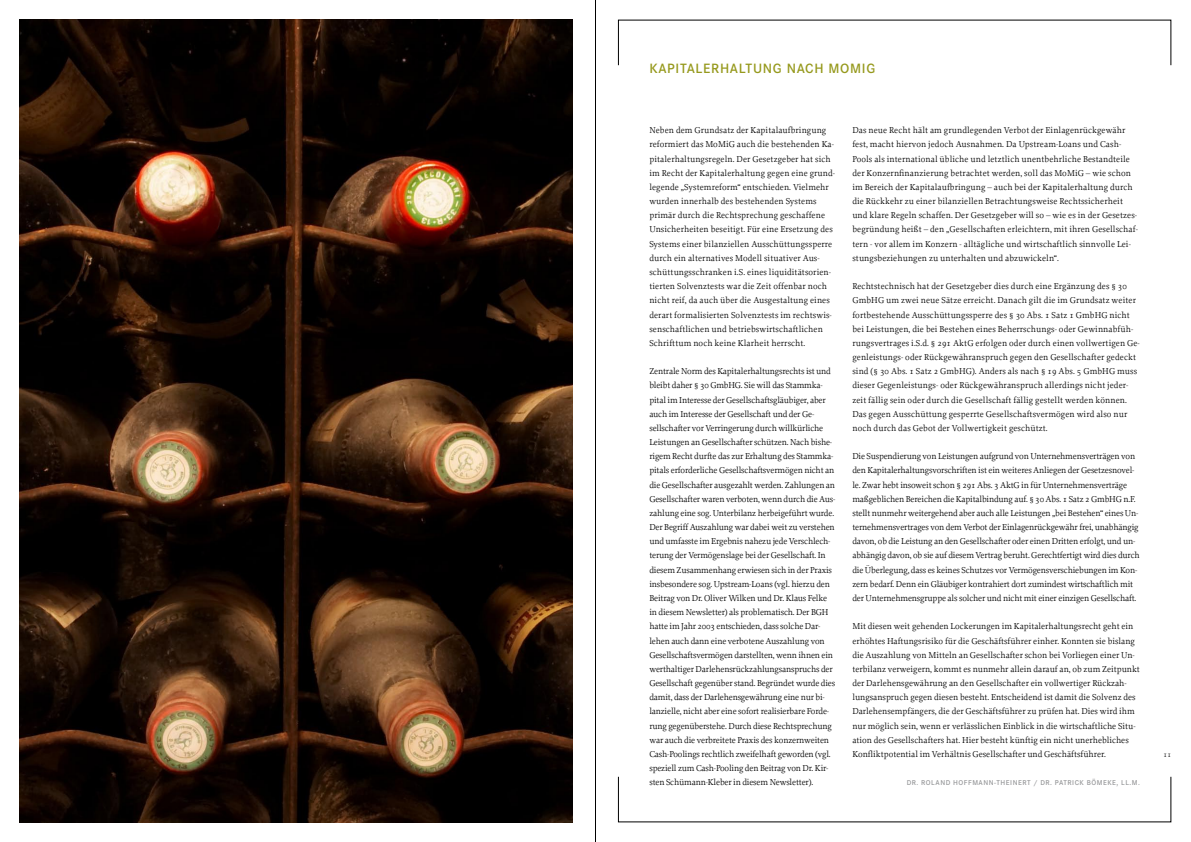
<style>
.page{position:relative;width:1191px;height:842px;background:#fff}
.page>*{position:absolute;margin:0;border:0;box-sizing:border-box;transform-origin:0 0}
.G__Überschrift_1{font:600 14px "Corporate S";letter-spacing:.05em;color:#96991d}
.G__Text{font:9px/14.2px "Proforma";color:#000}
.G__Text-2{font:9px/14.2px "Proforma";letter-spacing:-.02em;color:#000}
.t1{font:7.5px "Proforma";color:#000}
.G__Autorenverweis{font:600 7.3px "Corporate S";letter-spacing:.07em;color:#97989a}
</style>
<div class="page">
<hr style="left:595px;top:0;width:1px;height:842px;background:#000">
<img style="left:20px;top:20px;width:553px;height:802px">
<p class="G__Überschrift_1" style="left:649px;top:60px;width:226px">KAPITALERHALTUNG NACH MOM IG</p>
<p class="G__Text" style="left:649px;top:123px;width:187px">Neben dem Grundsatz der Kapitalaufbringung reformiert das MoMiG auch die bestehenden Ka&shy;pitalerhaltungsregeln. Der Gesetzgeber hat sich im Recht der Kapitalerhaltung gegen eine grund&shy;legende „Systemreform“ entschieden. Vielmehr wurden innerhalb des bestehenden Systems primär durch die Rechtsprechung geschaffene Unsicherheiten beseitigt. Für eine Ersetzung des Systems einer bilanziellen Ausschüttungssperre durch ein alternatives Modell situativer Aus&shy;schüttungsschranken i.S. eines liquiditätsorien&shy;tierten Solvenztests war die Zeit offenbar noch nicht reif, da auch über die Ausgestaltung eines derart formalisierten Solvenztests im rechtswis&shy;senschaftlichen und betriebswirtschaftlichen Schrifttum noch keine Klarheit herrscht.</p>
<p class="G__Text-2" style="left:649px;top:364px;width:187px">Zentrale Norm des Kapitalerhaltungsrechts ist und bleibt daher § 30 GmbHG. Sie will das Stammka&shy;pital im Interesse der Gesellschaftsgläubiger, aber auch im Interesse der Gesellschaft und der Ge&shy;sellschafter vor Verringerung durch willkürliche Leistungen an Gesellschafter schützen. Nach bishe&shy;rigem Recht durfte das zur Erhaltung des Stammka&shy;pitals erforderliche Gesellschaftsvermögen nicht an die Gesellschafter ausgezahlt werden. Zahlungen an Gesellschafter waren verboten, wenn durch die Aus&shy;zahlung eine sog. Unterbilanz herbeigeführt wurde.<br>Der Begriff Auszahlung war dabei weit zu verstehen und umfasste im Ergebnis nahezu jede Verschlech&shy;terung der Vermögenslage bei der Gesellschaft. In diesem Zusammenhang erwiesen sich in der Praxis insbesondere sog. Upstream-Loans (vgl. hierzu den Beitrag von Dr. Oliver Wilken und Dr. Klaus Felke in diesem Newsletter) als problematisch. Der BGH hatte im Jahr 2003 entschieden, dass solche Dar&shy;lehen auch dann eine verbotene Auszahlung von Gesellschaftsvermögen darstellten, wenn ihnen ein werthaltiger Darlehensrückzahlungsanspruchs der Gesellschaft gegenüber stand. Begründet wurde dies damit, dass der Darlehensgewährung eine nur bi&shy;lanzielle, nicht aber eine sofort realisierbare Forde&shy;rung gegenüberstehe. Durch diese Rechtsprechung war auch die verbreitete Praxis des konzernweiten Cash-Poolings rechtlich zweifelhaft geworden (vgl. speziell zum Cash-Pooling den Beitrag von Dr. Kir&shy;sten Schümann-Kleber in diesem Newsletter).</p>
<p class="G__Text" style="left:852px;top:123px;width:287px">Das neue Recht hält am grundlegenden Verbot der Einlagenrückgewähr fest, macht hiervon jedoch Ausnahmen. Da Upstream-Loans und Cash-Pools als international übliche und letztlich unentbehrliche Bestandteile der Konzernfinanzierung betrachtet werden, soll das MoMiG – wie schon im Bereich der Kapitalaufbringung – auch bei der Kapitalerhaltung durch die Rückkehr zu einer bilanziellen Betrachtungsweise Rechtssicherheit und klare Regeln schaffen. Der Gesetzgeber will so – wie es in der Gesetzes&shy;begründung heißt – den „Gesellschaften erleichtern, mit ihren Gesellschaf&shy;tern - vor allem im Konzern - alltägliche und wirtschaftlich sinnvolle Lei&shy;stungsbeziehungen zu unterhalten und abzuwickeln“.</p>
<p class="G__Text" style="left:852px;top:279px;width:289px">Rechtstechnisch hat der Gesetzgeber dies durch eine Ergänzung des § 30<br>GmbHG um zwei neue Sätze erreicht. Danach gilt die im Grundsatz weiter fortbestehende Ausschüttungssperre des § 30 Abs. 1 Satz 1 GmbHG nicht bei Leistungen, die bei Bestehen eines Beherrschungs- oder Gewinnabfüh&shy;rungsvertrages i.S.d. § 291 AktG erfolgen oder durch einen vollwertigen Ge&shy;genleistungs- oder Rückgewähranspruch gegen den Gesellschafter gedeckt sind (§ 30 Abs. 1 Satz 2 GmbHG). Anders als nach § 19 Abs. 5 GmbHG muss dieser Gegenleistungs- oder Rückgewähranspruch allerdings nicht jeder&shy;zeit fällig sein oder durch die Gesellschaft fällig gestellt werden können.<br>Das gegen Ausschüttung gesperrte Gesellschaftsvermögen wird also nur noch durch das Gebot der Vollwertigkeit geschützt.</p>
<p class="G__Text-2" style="left:852px;top:449px;width:289px">Die Suspendierung von Leistungen aufgrund von Unternehmensverträgen von den Kapitalerhaltungsvorschriften ist ein weiteres Anliegen der Gesetzesnovel&shy;le. Zwar hebt insoweit schon § 291 Abs. 3 AktG in für Unternehmensverträge maßgeblichen Bereichen die Kapitalbindung auf. § 30 Abs. 1 Satz 2 GmbHG n.F. stellt nunmehr weitergehend aber auch alle Leistungen „bei Bestehen“ eines Un&shy;ternehmensvertrages von dem Verbot der Einlagenrückgewähr frei, unabhängig davon, ob die Leistung an den Gesellschafter oder einen Dritten erfolgt, und un&shy;abhängig davon, ob sie auf diesem Vertrag beruht. Gerechtfertigt wird dies durch die Überlegung, dass es keines Schutzes vor Vermögensverschiebungen im Kon&shy;zern bedarf. Denn ein Gläubiger kontrahiert dort zumindest wirtschaftlich mit der Unternehmensgruppe als solcher und nicht mit einer einzigen Gesellschaft.</p>
<p class="G__Text" style="left:852px;top:619px;width:289px">Mit diesen weit gehenden Lockerungen im Kapitalerhaltungsrecht geht ein erhöhtes Haftungsrisiko für die Geschäftsführer einher. Konnten sie bislang die Auszahlung von Mitteln an Gesellschafter schon bei Vorliegen einer Un&shy;terbilanz verweigern, kommt es nunmehr allein darauf an, ob zum Zeitpunkt der Darlehensgewährung an den Gesellschafter ein vollwertiger Rückzah&shy;lungsanspruch gegen diesen besteht. Entscheidend ist damit die Solvenz des Darlehensempfängers, die der Geschäftsführer zu prüfen hat. Dies wird ihm nur möglich sein, wenn er verlässlichen Einblick in die wirtschaftliche Situ&shy;ation des Gesellschafters hat. Hier besteht künftig ein nicht unerhebliches Konfliktpotential im Verhältnis Gesellschafter und Geschäftsführer.</p>
<p class="G__Autorenverweis" style="left:906px;top:779px;width:20px">DR . ROL</p>
<p class="G__Autorenverweis" style="left:935px;top:779px;width:24px">AND HOFFM</p>
<p class="G__Autorenverweis" style="left:978px;top:779px;width:24px">ANN-THEINERT</p>
<p class="G__Autorenverweis" style="left:1033px;top:779px;width:36px">/ DR . PATRICK</p>
<p class="G__Autorenverweis" style="left:1086px;top:779px;width:16px">BÖMEKE</p>
<p class="G__Autorenverweis" style="left:1116px;top:779px;width:25px">, LL.M.</p>
<p class="t1" style="left:1163px;top:750px;width:9px">11</p>
</div>
